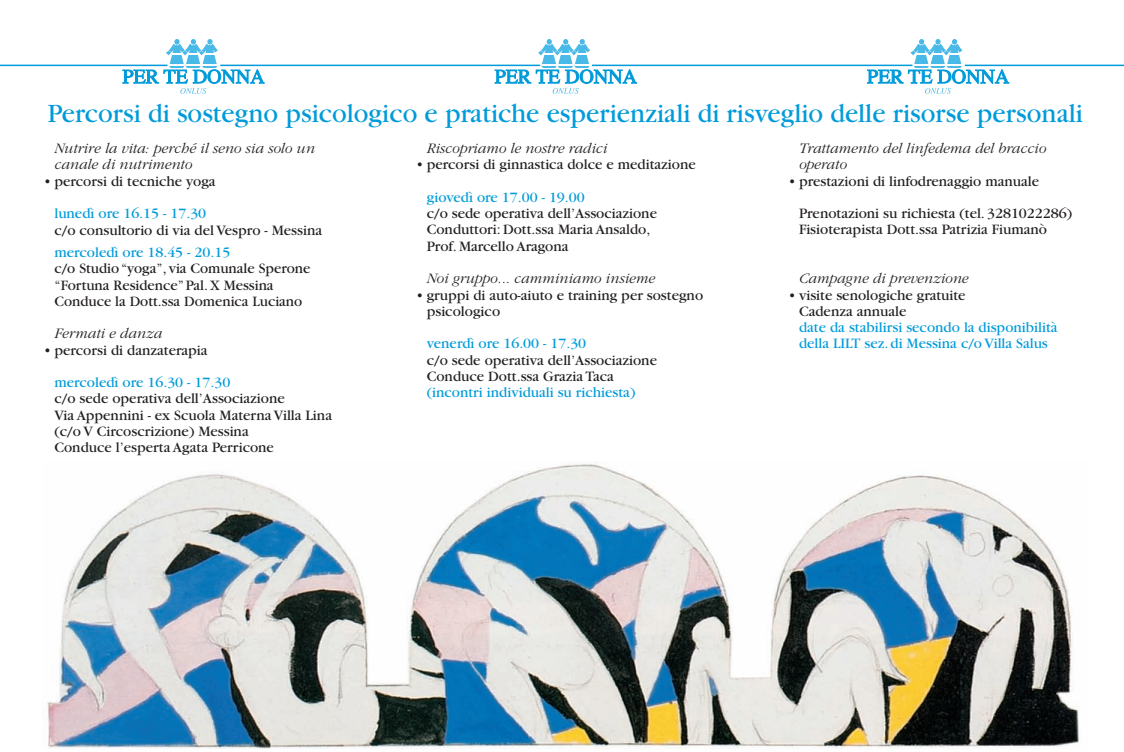
<style>
.page{position:relative;width:1124px;height:752px;background:#fff}
.page>*{position:absolute;margin:0;border:0;box-sizing:border-box;transform-origin:0 0}
.t1{font:27.5px "Garamond";color:#009bda}
.t2{font:15px/16.2px "Garamond";color:#231f20}
.t3{font:15px/16.2px "Garamond";color:#009bda}
.t4{font:italic 300 15px/16.2px "Garamond";color:#231f20}
</style>
<div class="page">
<svg style="left:122px;top:39px;width:142px;height:55px"></svg>
<svg style="left:495px;top:39px;width:141px;height:55px"></svg>
<svg style="left:867px;top:39px;width:141px;height:55px"></svg>
<hr style="left:220px;top:65px;width:320px;height:1px;background:#009bda">
<hr style="left:592px;top:65px;width:320px;height:1px;background:#009bda">
<hr style="left:0;top:65px;width:167px;height:1px;background:#009bda">
<hr style="left:964px;top:65px;width:159px;height:1px;background:#009bda">
<img style="left:47px;top:462px;width:1032px;height:287px">
<h1 class="t1" style="left:48px;top:104px;width:1036px">Percorsi di sostegno psicologico e pratiche esperienziali di risveglio delle risorse personali</h1>
<p class="t4" style="left:54px;top:140px;width:262px">Nutrire la vita: perché il seno sia solo un canale di nutrimento</p>
<p class="t2" style="left:44px;top:174px;width:173px">• percorsi di tecniche yoga</p>
<p class="t3" style="left:54px;top:207px;width:153px">lunedì ore 16.15 - 17.30</p>
<p class="t2" style="left:54px;top:223px;width:269px">c/o consultorio di via del Vespro - Messina</p>
<p class="t3" style="left:54px;top:245px;width:177px">mercoledì ore 18.45 - 20.15</p>
<p class="t2" style="left:54px;top:262px;width:257px">c/o Studio “yoga”, via Comunale Sperone “Fortuna Residence” Pal. X Messina<br>Conduce la Dott.ssa Domenica Luciano</p>
<p class="t4" style="left:54px;top:325px;width:109px">Fermati e danza</p>
<p class="t2" style="left:44px;top:343px;width:165px">• percorsi di danzaterapia</p>
<p class="t3" style="left:54px;top:375px;width:177px">mercoledì ore 16.30 - 17.30</p>
<p class="t2" style="left:54px;top:392px;width:279px">c/o sede operativa dell’Associazione<br>Via Appennini - ex Scuola Materna Villa Lina (c/o V Circoscrizione) Messina<br>Conduce l’esperta Agata Perricone</p>
<p class="t4" style="left:426px;top:140px;width:182px">Riscopriamo le nostre radici</p>
<p class="t2" style="left:416px;top:158px;width:281px">• percorsi di ginnastica dolce e meditazione</p>
<p class="t3" style="left:426px;top:190px;width:159px">giovedì ore 17.00 - 19.00</p>
<p class="t2" style="left:426px;top:207px;width:232px">c/o sede operativa dell’Associazione<br>Conduttori: Dott.ssa Maria Ansaldo,<br>Prof. Marcello Aragona</p>
<p class="t4" style="left:426px;top:270px;width:230px">Noi gruppo... camminiamo insieme</p>
<p class="t2" style="left:426px;top:288px;width:278px;text-indent:-11px">• gruppi di auto-aiuto e training per sostegno psicologico</p>
<p class="t3" style="left:426px;top:337px;width:161px">venerdì ore 16.00 - 17.30</p>
<p class="t2" style="left:426px;top:353px;width:232px">c/o sede operativa dell’Associazione<br>Conduce Dott.ssa Grazia Taca</p>
<p class="t3" style="left:426px;top:385px;width:210px">(incontri individuali su richiesta)</p>
<p class="t4" style="left:798px;top:140px;width:249px">Trattamento del linfedema del braccio operato</p>
<p class="t2" style="left:798px;top:166px;width:274px;line-height:32.5px;text-indent:-11px">• prestazioni di linfodrenaggio manuale<br>Prenotazioni su richiesta (tel. 3281022286)</p>
<p class="t2" style="left:798px;top:223px;width:249px">Fisioterapista Dott.ssa Patrizia Fiumanò</p>
<p class="t4" style="left:798px;top:270px;width:171px">Campagne di prevenzione</p>
<p class="t2" style="left:798px;top:288px;width:168px;text-indent:-11px">• visite senologiche gratuite<br>Cadenza annuale</p>
<p class="t3" style="left:798px;top:320px;width:260px">date da stabilirsi secondo la disponibilità della LILT sez. di Messina c/o Villa Salus</p>
</div>
